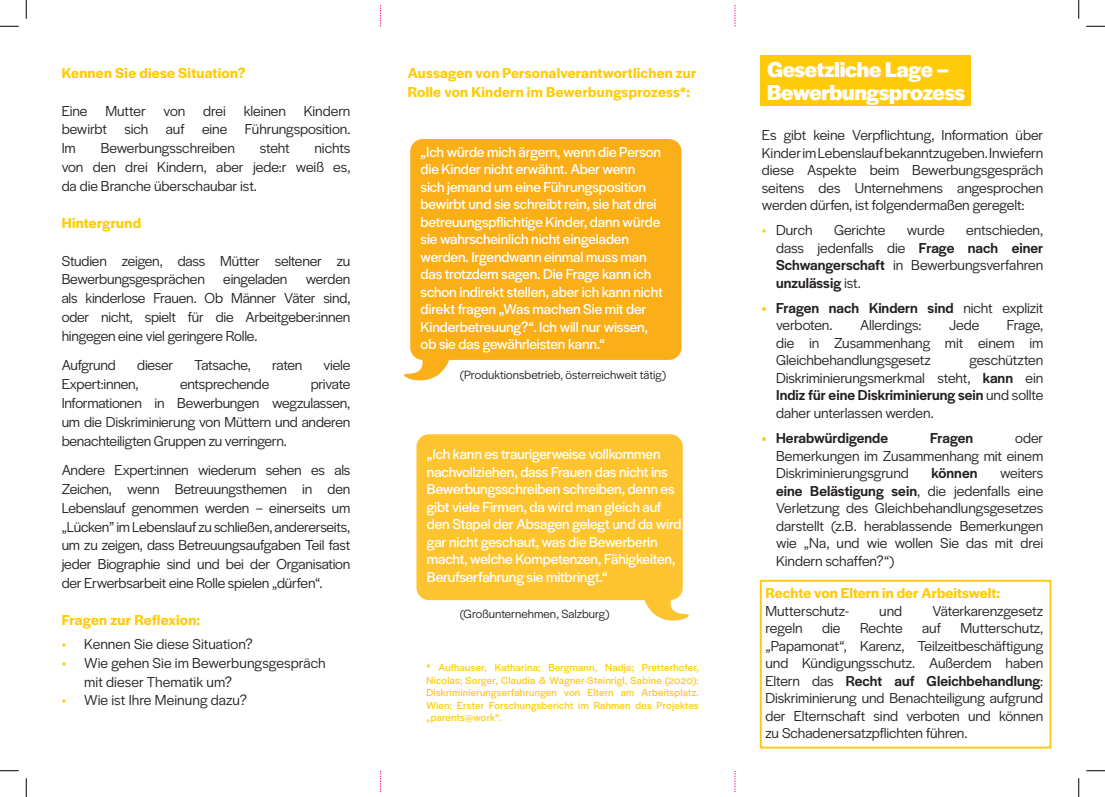
<style>
.page{position:relative;width:1105px;height:797px;background:#fff}
.page>*{position:absolute;margin:0;border:0;box-sizing:border-box;transform-origin:0 0}
.t1{font:700 22.5px/22.5px "Halyard Display";letter-spacing:-.02em;color:#fff}
.t2{font:15px/17.5px "Halyard Display";letter-spacing:-.005em;color:#231f20;text-align:justify}
.t3{font:15px/17.5px "Halyard Display";letter-spacing:-.01em;color:#fff}
.t4{font:600 15px/18.8px "Halyard Display";letter-spacing:.01em;color:#feca0a}
.t5{font:500 15px "Halyard Display";letter-spacing:.005em;color:#231f20}
.t6{font:12.5px "Halyard Display";color:#231f20}
.t7{font:10.62px/12.5px "Halyard Display";letter-spacing:.02em;color:#feca0a;text-align:justify}
.s1{color:#feca0a}
.s2{font-weight:500}
.s3{font-weight:500;color:#feca0a}
</style>
<div class="page">
<svg style="left:404px;top:139px;width:277px;height:242px;background:#fab72f"></svg>
<svg style="left:416px;top:434px;width:273px;height:187px;background:#fecb4a"></svg>
<div style="left:760px;top:56px;width:211px;height:50px;background:#feca0a"></div>
<div style="left:760px;top:580px;width:291px;height:168px;border:2px solid #feca0a"></div>
<svg style="left:380px;top:5px;width:1px;height:21px"></svg>
<svg style="left:735px;top:5px;width:1px;height:21px"></svg>
<svg style="left:380px;top:770px;width:1px;height:22px"></svg>
<svg style="left:735px;top:770px;width:1px;height:22px"></svg>
<svg style="left:0;top:25px;width:19px;height:2px"></svg>
<svg style="left:1086px;top:25px;width:19px;height:2px"></svg>
<svg style="left:0;top:770px;width:19px;height:1px"></svg>
<svg style="left:1086px;top:770px;width:19px;height:1px"></svg>
<svg style="left:25px;top:0;width:2px;height:19px"></svg>
<svg style="left:25px;top:778px;width:2px;height:19px"></svg>
<svg style="left:1078px;top:0;width:1px;height:19px"></svg>
<svg style="left:1078px;top:778px;width:1px;height:19px"></svg>
<p class="t4" style="left:62px;top:63px;width:185px">Kennen Sie diese Situation?</p>
<p class="t2" style="left:62px;top:100px;width:290px;line-height:18.8px">Eine Mutter von drei kleinen Kindern bewirbt sich auf eine Führungsposition.<br>Im</p>
<p class="t2" style="left:62px;top:138px;width:290px;line-height:18.8px;text-indent:253px">nichts von den drei Kindern, aber jede:r weiß es, da die Branche überschaubar ist.</p>
<p class="t4" style="left:62px;top:213px;width:81px">Hintergrund</p>
<p class="t2" style="left:62px;top:250px;width:290px;line-height:18.8px">Studien zeigen, dass Mütter seltener zu Bewerbungsgesprächen eingeladen werden als kinderlose Frauen. Ob Männer Väter sind, oder nicht, spielt für die Arbeitgeber:innen hingegen eine viel geringere Rolle.</p>
<p class="t2" style="left:62px;top:356px;width:56px">Aufgrund</p>
<p class="t2" style="left:137px;top:356px;width:38px">dieser</p>
<p class="t2" style="left:195px;top:356px;width:58px">Tatsache,</p>
<p class="t2" style="left:272px;top:356px;width:32px">raten</p>
<p class="t2" style="left:324px;top:356px;width:28px">viele</p>
<p class="t2" style="left:62px;top:374px;width:79px">Expert:innen,</p>
<p class="t2" style="left:180px;top:374px;width:91px">entsprechende</p>
<p class="t2" style="left:101px;top:138px;width:136px">Bewerbungsschreiben</p>
<p class="t2" style="left:260px;top:138px;width:32px">steht</p>
<p class="t2" style="left:62px;top:374px;width:290px;line-height:18.8px;text-indent:249px">private Informationen in Bewerbungen wegzulassen, um die Diskriminierung von Müttern und anderen benachteiligten Gruppen zu verringern.</p>
<p class="t2" style="left:62px;top:460px;width:290px;line-height:18.8px">Andere Expert:innen wiederum sehen es als Zeichen, wenn Betreuungsthemen in den Lebenslauf genommen werden – einerseits um „Lücken” im Lebenslauf zu schließen, andererseits, um zu zeigen, dass Betreuungsaufgaben Teil fast jeder Biographie sind und bei der Organisation der Erwerbsarbeit eine Rolle spielen „dürfen“.</p>
<p class="t4" style="left:62px;top:610px;width:140px">Fragen zur Reflexion:</p>
<p class="t2" style="left:62px;top:634px;width:193px"><span class="s1">•</span> Kennen Sie diese Situation?</p>
<p class="t2" style="left:84px;top:652px;width:243px;line-height:18.8px;text-indent:-22px"><span class="s1">•</span> Wie gehen Sie im Bewerbungsgespräch mit dieser Thematik um?</p>
<p class="t2" style="left:62px;top:690px;width:187px"><span class="s1">•</span> Wie ist Ihre Meinung dazu?</p>
<p class="t4" style="left:408px;top:63px;width:290px">Aussagen von Personalverantwortlichen zur<br>Rolle von Kindern im Bewerbungsprozess*:</p>
<h1 class="t1" style="left:767px;top:57px;width:200px">Gesetzliche Lage –<br>Bewerbungsprozess</h1>
<p class="t3" style="left:421px;top:142px;width:244px">„Ich würde mich ärgern, wenn die Person die Kinder nicht erwähnt. Aber wenn sich jemand um eine Führungsposition bewirbt und sie schreibt rein, sie hat drei betreuungspflichtige Kinder, dann würde sie wahrscheinlich nicht eingeladen werden. Irgendwann einmal muss man das trotzdem sagen. Die Frage kann ich schon indirekt stellen, aber ich kann nicht direkt fragen „Was machen Sie mit der Kinderbetreuung?“. Ich will nur wissen, ob sie das gewährleisten kann.“</p>
<p class="t6" style="left:460px;top:366px;width:207px">(Produktionsbetrieb, österreichweit tätig)</p>
<p class="t3" style="left:427px;top:445px;width:256px">„Ich kann es traurigerweise vollkommen nachvollziehen, dass Frauen das nicht ins Bewerbungsschreiben schreiben, denn es gibt viele Firmen, da wird man gleich auf den Stapel der Absagen gelegt und da wird gar nicht geschaut, was die Bewerberin macht, welche Kompetenzen, Fähigkeiten, Berufserfahrung sie mitbringt.“</p>
<p class="t6" style="left:460px;top:605px;width:151px">(Großunternehmen, Salzburg)</p>
<p class="t7" style="left:426px;top:660px;width:274px">* Aufhauser, Katharina; Bergmann, Nadja; Pretterhofer, Nicolas; Sorger, Claudia &amp; Wagner-Steinrigl, Sabine (2020):<br>Diskriminierungserfahrungen von Eltern am Arbeitsplatz.<br>Wien: Erster Forschungsbericht im Rahmen des Projektes „parents@work“.</p>
<p class="t2" style="left:762px;top:126px;width:283px">Es gibt keine Verpflichtung, Information über Kinder im Lebenslauf bekanntzugeben. Inwiefern diese Aspekte beim Bewerbungsgespräch seitens des Unternehmens angesprochen werden dürfen, ist folgendermaßen geregelt:</p>
<p class="t2" style="left:762px;top:221px;width:52px"><span class="s1">•</span> Durch</p>
<p class="t2" style="left:834px;top:221px;width:53px">Gerichte</p>
<p class="t2" style="left:907px;top:221px;width:39px">wurde</p>
<p class="t2" style="left:776px;top:221px;width:269px;text-indent:190px">entschieden, dass jedenfalls die <span class="s2">Frage nach einer Schwangerschaft</span> in Bewerbungsverfahren <span class="s2">unzulässig</span> ist.</p>
<p class="t2" style="left:776px;top:298px;width:269px;text-indent:-14px"><span class="s3">•</span> <span class="s2">Fragen nach Kindern sind</span> nicht explizit verboten.</p>
<p class="t2" style="left:860px;top:316px;width:63px">Allerdings:</p>
<p class="t2" style="left:949px;top:316px;width:32px">Jede</p>
<p class="t2" style="left:776px;top:316px;width:269px;text-indent:231px">Frage, die in Zusammenhang mit einem im Gleichbehandlungsgesetz</p>
<p class="t2" style="left:776px;top:351px;width:269px;text-indent:193px">geschützten Diskriminierungsmerkmal steht, <span class="s2">kann</span> ein <span class="s2">Indiz für eine Diskriminierung sein</span> und sollte daher unterlassen werden.</p>
<p class="t5" style="left:762px;top:427px;width:128px"><span class="s1">•</span> Herabwürdigende</p>
<p class="t5" style="left:930px;top:427px;width:45px">Fragen</p>
<p class="t2" style="left:776px;top:428px;width:269px;text-indent:239px">oder Bemerkungen im Zusammenhang mit einem Diskriminierungsgrund</p>
<p class="t5" style="left:931px;top:462px;width:47px">können</p>
<p class="t2" style="left:776px;top:463px;width:269px;text-indent:224px">weiters <span class="s2">eine Belästigung sein</span>, die jedenfalls eine Verletzung des Gleichbehandlungsgesetzes darstellt (z.B. herablassende Bemerkungen wie „Na, und wie wollen Sie das mit drei Kindern schaffen?“)</p>
<p class="t4" style="left:765px;top:583px;width:236px">Rechte von Eltern in der Arbeitswelt:</p>
<p class="t2" style="left:765px;top:601px;width:85px">Mutterschutz-</p>
<p class="t2" style="left:879px;top:601px;width:24px">und</p>
<p class="t2" style="left:932px;top:601px;width:112px">Väterkarenzgesetz</p>
<p class="t2" style="left:765px;top:618px;width:39px">regeln</p>
<p class="t2" style="left:822px;top:618px;width:20px">die</p>
<p class="t2" style="left:860px;top:618px;width:44px">Rechte</p>
<p class="t2" style="left:922px;top:618px;width:20px">auf</p>
<p class="t2" style="left:765px;top:618px;width:279px;text-indent:195px">Mutterschutz, „Papamonat“, Karenz, Teilzeitbeschäftigung und Kündigungsschutz. Außerdem haben Eltern das <span class="s2">Recht auf Gleichbehandlung</span>:<br>Diskriminierung und Benachteiligung aufgrund der Elternschaft sind verboten und können zu Schadenersatzpflichten führen.</p>
</div>
